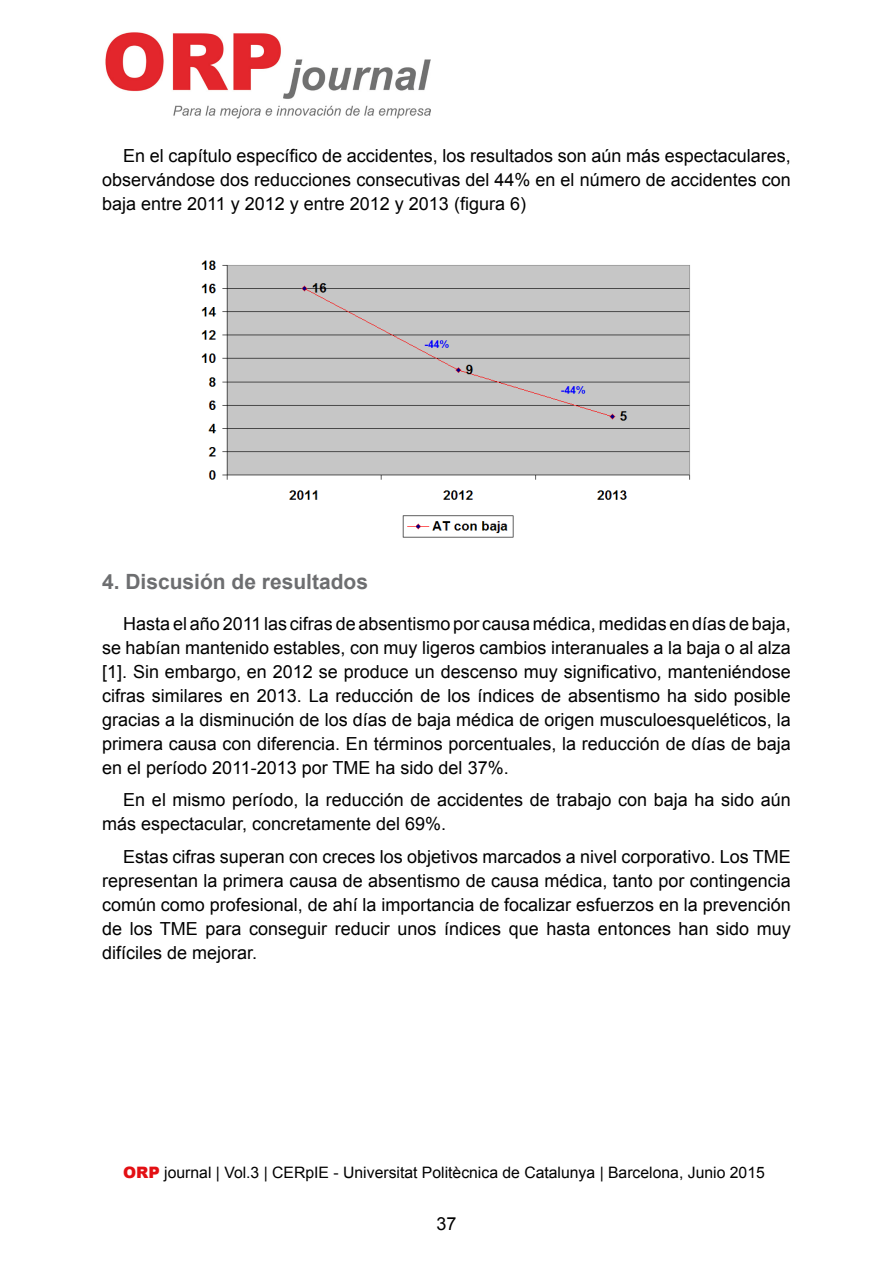
<style>
.page{position:relative;width:893px;height:1263px;background:#fff}
.page>*{position:absolute;margin:0;border:0;box-sizing:border-box;transform-origin:0 0}
.t1{font:700 21px "Arial";color:#6d6e70}
.t2{font:18px/24px "Arial";color:#000;text-align:justify}
.t3{font:15.75px "Arial";color:#000}
.s1{font-weight:900;color:#e30f13}
</style>
<div class="page">
<img style="left:105px;top:32px;width:326px;height:87px">
<img style="left:201px;top:260px;width:490px;height:278px">
<p class="t2" style="left:102px;top:144px;width:690px;text-indent:21px">En el capítulo específico de accidentes, los resultados son aún más espectaculares, observándose dos reducciones consecutivas del 44% en el número de accidentes con baja entre 2011 y 2012 y entre 2012 y 2013 (figura 6)</p>
<p class="t1" style="left:102px;top:568px;width:268px">4. Discusión de resultados</p>
<p class="t2" style="left:102px;top:612px;width:690px;text-indent:21px">Hasta el año 2011 las cifras de absentismo por causa médica, medidas en días de baja, se habían mantenido estables, con muy ligeros cambios interanuales a la baja o al alza [1]. Sin embargo, en 2012 se produce un descenso muy significativo, manteniéndose cifras similares en 2013. La reducción de los índices de absentismo ha sido posible gracias a la disminución de los días de baja médica de origen musculoesqueléticos, la primera causa con diferencia. En términos porcentuales, la reducción de días de baja en el período 2011-2013 por TME ha sido del 37%.</p>
<p class="t2" style="left:102px;top:788px;width:690px;text-indent:21px">En el mismo período, la reducción de accidentes de trabajo con baja ha sido aún más espectacular, concretamente del 69%.</p>
<p class="t2" style="left:102px;top:844px;width:690px;text-indent:21px">Estas cifras superan con creces los objetivos marcados a nivel corporativo. Los TME representan la primera causa de absentismo de causa médica, tanto por contingencia común como profesional, de ahí la importancia de focalizar esfuerzos en la prevención de los TME para conseguir reducir unos índices que hasta entonces han sido muy difíciles de mejorar.</p>
<p class="t3" style="left:123px;top:1162px;width:643px"><span class="s1">ORP</span> journal | Vol.3 | CERpIE - Universitat Politècnica de Catalunya | Barcelona, Junio 2015</p>
<p class="t2" style="left:436px;top:1212px;width:22px">37</p>
</div>
